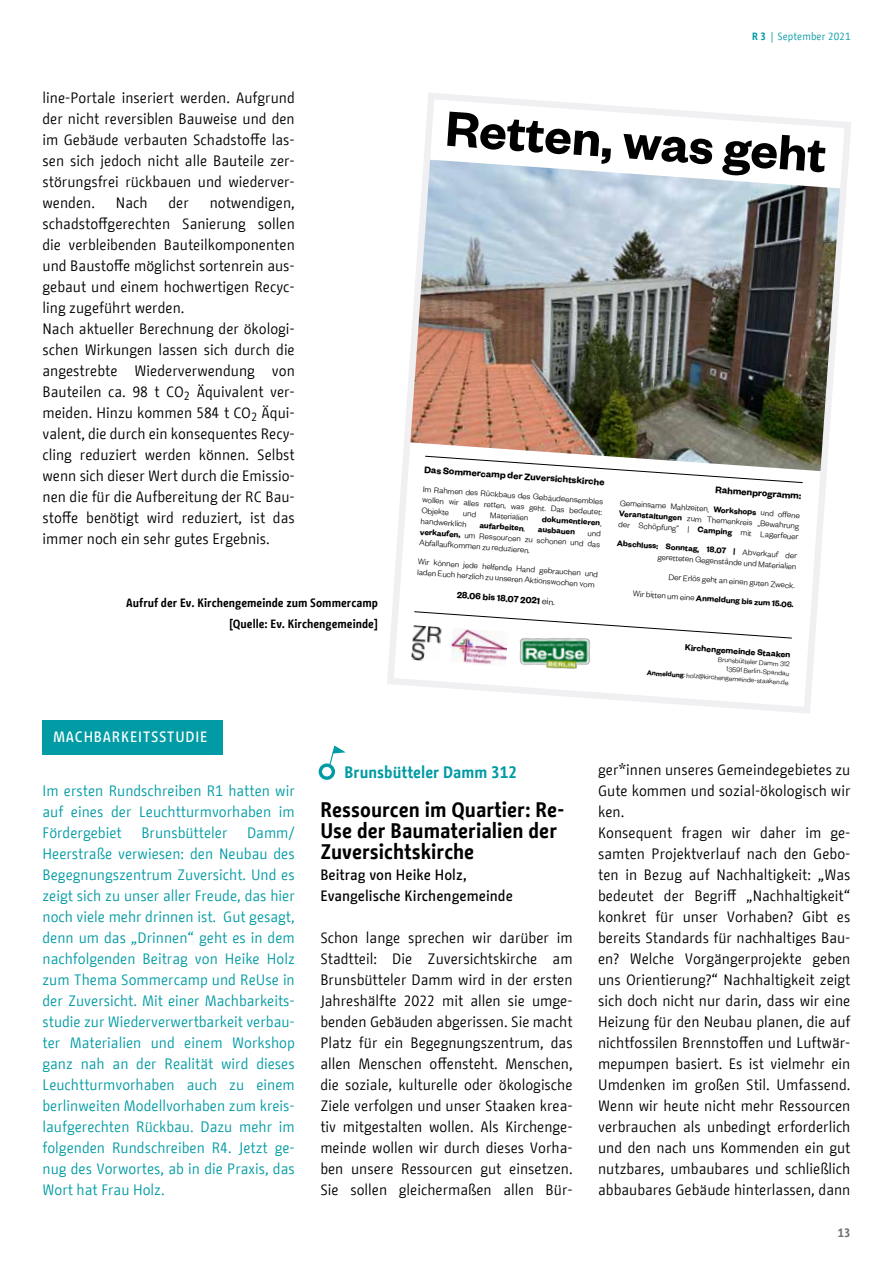
<style>
.page{position:relative;width:893px;height:1263px;background:#fff}
.page>*{position:absolute;margin:0;border:0;box-sizing:border-box;transform-origin:0 0}
.t1{font:600 54.3px "Founders Grotesk";color:#000}
.t2{font:700 21px/21px "BMF Change";color:#000}
.t3{font:700 16.5px "BMF Change";color:#009ba4}
.t4{font:15px/21px "BMF Change";color:#000;text-align:justify}
.t5{font:15px/21px "BMF Change";color:#009ba4;text-align:justify}
.t6{font:500 15px/21px "BMF Change";color:#000}
.t7{font:500 15px "BMF Change";letter-spacing:.05em;color:#fff}
.t8{font:700 12px/21px "BMF Change";color:#000;text-align:right}
.t9{font:700 12px "BMF Change";color:#706f6f}
.t10{font:10.5px "BMF Change";letter-spacing:.01em;color:#009ba4}
.t11{font:600 10.35px "Founders Grotesk";color:#000}
.t12{font:600 9.9px "Founders Grotesk";color:#000}
.t13{font:600 9.45px "Founders Grotesk";color:#000}
.t14{font:300 9px/10.6px "Founders Grotesk";color:#000;text-align:right}
.t15{font:600 9px/10.6px "Founders Grotesk";color:#000}
.t16{font:300 7.5px/9px "Founders Grotesk";color:#000;text-align:right}
.s1{font-weight:700}
.s2{font-weight:300}
.s3{font-weight:600}
</style>
<div class="page">
<div style="left:43px;top:720px;width:180px;height:34px;background:#009ba4"></div>
<svg style="left:329px;top:745px;width:17px;height:24px"></svg>
<svg style="left:320px;top:765px;width:13px;height:13px"></svg>
<div style="left:319px;top:763px;width:16px;height:17px;border:3px solid #009ba4;border-radius:50%"></div>
<img style="left:387px;top:93px;width:464px;height:620px">
<svg style="left:463px;top:511px;width:13px;height:6px"></svg>
<svg style="left:588px;top:530px;width:13px;height:6px"></svg>
<p class="t4" style="left:43px;top:88px;width:254px">line-Portale inseriert werden. Aufgrund der nicht reversiblen Bauweise und den im Gebäude verbauten Schadstoffe las&shy;sen sich jedoch nicht alle Bauteile zer&shy;störungsfrei rückbauen und wiederver&shy;wenden.</p>
<p class="t4" style="left:43px;top:193px;width:254px;text-align:left;text-indent:167px">notwendigen, schadstoffgerechten Sanierung sollen die verbleibenden Bauteilkomponenten und Baustoffe möglichst sortenrein aus&shy;gebaut und einem hochwertigen Recyc&shy;ling zugeführt werden.<br>Nach aktueller Berechnung der ökologi&shy;schen Wirkungen lassen sich durch die angestrebte Wiederverwendung von Bauteilen ca. 98 t CO<sub>2</sub> Äquivalent ver&shy;meiden. Hinzu kommen 584 t CO<sub>2</sub> Äqui&shy;valent, die durch ein konsequentes Recy&shy;cling reduziert werden können. Selbst wenn sich dieser Wert durch die Emissio&shy;nen die für die Aufbereitung der RC Bau&shy;stoffe benötigt wird reduziert, ist das immer noch ein sehr gutes Ergebnis.</p>
<p class="t4" style="left:116px;top:193px;width:33px">Nach</p>
<p class="t4" style="left:168px;top:193px;width:22px">der</p>
<p class="t8" style="left:126px;top:593px;width:253px">Aufruf der Ev. Kirchengemeinde zum Sommercamp [Quelle: Ev. Kirchengemeinde]</p>
<p class="t7" style="left:53px;top:726px;width:156px">MACHBARKEITSSTUDIE</p>
<p class="t10" style="left:752px;top:29px;width:100px"><span class="s1">R 3</span> | September 2021</p>
<h1 class="t1" style="left:448px;top:94px;width:383px;rotate:4deg">Retten, was geht</h1>
<p class="t11" style="left:425px;top:463px;width:182px;rotate:4deg">Das Sommercamp der Zuversichtskirche</p>
<p class="t14" style="left:423px;top:483px;width:182px;text-align:justify;rotate:4deg">Im Rahmen des Rückbaus des Gebäudeensembles wollen wir alles retten, was geht. Das bedeutet:<br>Objekte</p>
<p class="t14" style="left:491px;top:509px;width:40px;rotate:4deg">Materialien</p>
<p class="t15" style="left:543px;top:513px;width:61px;rotate:4deg">dokumentieren<span class="s2">,</span></p>
<p class="t14" style="left:421px;top:515px;width:47px;rotate:4deg">handwerklich</p>
<p class="t15" style="left:480px;top:519px;width:47px;rotate:4deg">aufarbeiten<span class="s2">,</span></p>
<p class="t14" style="left:421px;top:515px;width:182px;text-align:left;text-indent:117px;rotate:4deg"><span class="s3">ausbauen verkaufen,</span> um Ressourcen zu schonen und das</p>
<p class="t14" style="left:420px;top:532px;width:182px;line-height:19.2px;text-align:left;rotate:4deg">Abfallaufk ommen zu reduzieren.<br>Wir können jede helfende Hand gebrauchen und</p>
<p class="t14" style="left:418px;top:566px;width:179px;rotate:4deg">laden Euch herzlich zu unseren Aktionswochen vom</p>
<p class="t12" style="left:457px;top:589px;width:100px;rotate:4deg">28.06 bis 18.07 2021 <span class="s2">ein.</span></p>
<p class="t11" style="left:716px;top:483px;width:88px;rotate:4deg">Rahmenprogramm:</p>
<p class="t15" style="left:620px;top:497px;width:138px;rotate:4deg"><span class="s2">Gemeinsame Mahlzeiten,</span> Workshops<br>Veranstaltungen</p>
<p class="t14" style="left:620px;top:497px;width:182px;rotate:4deg">und off ene<br>zum Themenkreis „Bewahrung<br>der Schöpfung“ | <span class="s3">Camping</span> mit Lagerfeuer</p>
<p class="t14" style="left:617px;top:537px;width:182px;rotate:4deg"><span class="s3">Abschluss: Sonntag, 18.07 |</span> Abverkauf der geretteten Gegenstände und Materialien</p>
<p class="t14" style="left:635px;top:564px;width:163px;line-height:19.2px;rotate:4deg">Der Erlös geht an einen guten Zweck.<br>Wir bitten um eine <span class="s3">Anmeldung bis zum 15.06.</span></p>
<p class="t13" style="left:685px;top:641px;width:107px;rotate:4deg">Kirchengemeinde Staaken</p>
<p class="t16" style="left:648px;top:649px;width:144px;rotate:4deg">Brunsbütteler Damm 312<br>13591 Berlin-Spandau<br><span class="s3">Anmeldung</span>: holz@kirchengemeinde-staaken.de</p>
<p class="t5" style="left:43px;top:781px;width:254px">Im ersten Rundschreiben R1 hatten wir auf eines der Leuchtturmvorhaben im Fördergebiet</p>
<p class="t5" style="left:43px;top:823px;width:254px;text-indent:205px">Damm/ Heerstraße verwiesen: den Neubau des Begegnungszentrum Zuversicht. Und es zeigt sich zu unser aller Freude, das hier noch viele mehr drinnen ist. Gut gesagt, denn um das „Drinnen“ geht es in dem nachfolgenden Beitrag von Heike Holz zum Thema Sommercamp und ReUse in der Zuversicht. Mit einer Machbarkeits&shy;studie zur Wiederverwertbarkeit verbau&shy;ter Materialien und einem Workshop ganz nah an der Realität wird dieses Leuchtturmvorhaben auch zu einem berlinweiten Modellvorhaben zum kreis&shy;laufgerechten Rückbau. Dazu mehr im folgenden Rundschreiben R4. Jetzt ge&shy;nug des Vorwortes, ab in die Praxis, das Wort hat Frau Holz.</p>
<p class="t5" style="left:141px;top:823px;width:88px">Brunsbütteler</p>
<p class="t3" style="left:345px;top:760px;width:174px">Brunsbütteler Damm 312</p>
<h2 class="t2" style="left:320px;top:800px;width:246px">Ressourcen im Quartier: Re-<br>Use der Baumaterialien der<br>Zuversichtskirche</h2>
<p class="t6" style="left:320px;top:865px;width:194px">Beitrag von Heike Holz,<br>Evangelische Kirchengemeinde</p>
<p class="t4" style="left:320px;top:928px;width:254px">Schon lange sprechen wir darüber im Stadtteil: Die Zuversichtskirche am Brunsbütteler Damm wird in der ersten Jahreshälfte 2022 mit allen sie umge&shy;benden Gebäuden abgerissen. Sie macht Platz für ein Begegnungszentrum, das allen Menschen offensteht. Menschen, die soziale, kulturelle oder ökologische Ziele verfolgen und unser Staaken krea&shy;tiv mitgestalten wollen. Als Kirchenge&shy;meinde wollen wir durch dieses Vorha&shy;ben unsere Ressourcen gut einsetzen.<br>Sie sollen gleichermaßen allen Bür-</p>
<p class="t4" style="left:598px;top:760px;width:254px;text-align:left">ger*innen unseres Gemeindegebietes zu Gute kommen und sozial-ökologisch wir ken.<br>Konsequent fragen wir daher im ge&shy;samten Projektverlauf nach den Gebo&shy;ten in Bezug auf Nachhaltigkeit: „Was bedeutet der Begriff „Nachhaltigkeit“ konkret für unser Vorhaben? Gibt es bereits Standards für nachhaltiges Bau&shy;en? Welche Vorgängerprojekte geben uns Orientierung?“ Nachhaltigkeit zeigt sich doch nicht nur darin, dass wir eine Heizung für den Neubau planen, die auf nichtfossilen Brennstoffen und Luftwär&shy;mepumpen basiert. Es ist vielmehr ein Umdenken im großen Stil. Umfassend.<br>Wenn wir heute nicht mehr Ressourcen verbrauchen als unbedingt erforderlich und den nach uns Kommenden ein gut nutzbares, umbaubares und schließlich abbaubares Gebäude hinterlassen, dann</p>
<p class="t9" style="left:838px;top:1224px;width:14px">13</p>
</div>
